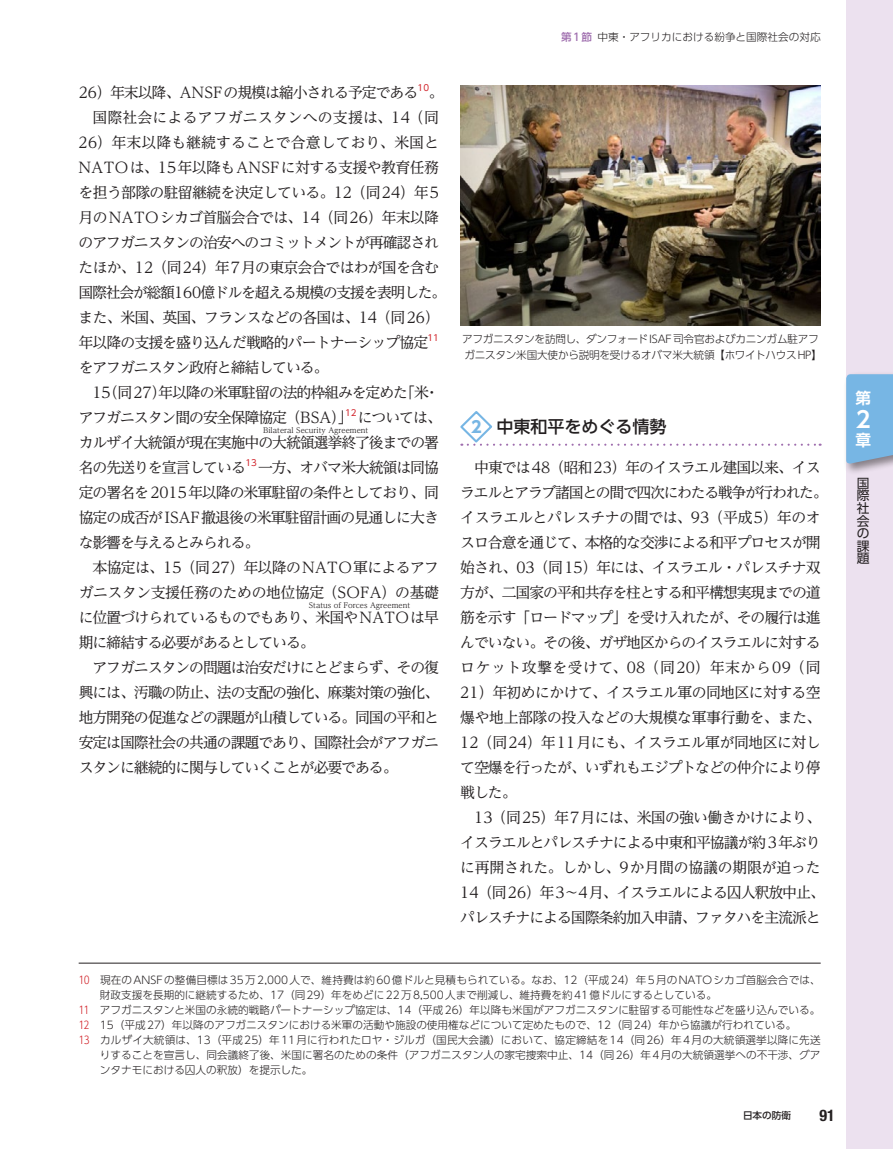
<style>
.page{position:relative;width:893px;height:1149px;background:#fff}
.page>*{position:absolute;margin:0;border:0;box-sizing:border-box;transform-origin:0 0}
.t1{font:700 22.35px "UD Shin Go Pro De";color:#fff}
.t2{font:500 16.95px "UD Shin Go Pro";color:#231f20}
.t3{font:700 condensed 15.9px "Helvetica Neue LT Std";color:#231f20}
.t4{font:700 15.6px "UD Shin Go Pro De";color:#fff}
.t5{font:14.85px/25px "UD Reimin Pro";letter-spacing:-.065em;color:#231f20}
.t6{font:14.85px "UD Reimin Pro";letter-spacing:-.045em;color:#231f20}
.t7{font:14.85px/25px "UD Reimin Pro";letter-spacing:-.03em;color:#231f20;text-align:right}
.t8{font:14.85px "UD Reimin Pro";letter-spacing:-.085em;color:#231f20}
.t9{font:14.85px "UD Reimin Pro";letter-spacing:-.035em;color:#231f20}
.t10{font:14.85px "UD Reimin Pro";letter-spacing:.005em;color:#231f20}
.t11{font:14.85px "UD Reimin Pro";letter-spacing:.01em;color:#231f20}
.t12{font:12.75px/12.6px "UD Shin Go Pro";color:#231f20;text-align:justify}
.t13{font:300 10.65px "UD Shin Go Pro";color:#231f20}
.t14{font:300 10.65px/15.9px "UD Shin Go Pro";letter-spacing:-.025em;color:#231f20}
.t15{font:500 9.6px "UD Shin Go Pro";color:#231f20}
.t16{font:8.7px "UD Shin Go Pro";color:#d1232a}
.t17{font:7.5px "UD Reimin Pro";color:#231f20}
.s1{font-weight:500;color:#9f6eae}
.s2{font-weight:700;font-size:15.9px;color:#77b6e4}
.s3{color:#d1232a}
</style>
<div class="page">
<div style="left:846px;top:0;width:47px;height:1148px;background:#ece1ef"></div>
<div style="left:843px;top:371px;width:50px;height:103px;background:#231f20;opacity:.5"></div>
<svg style="left:846px;top:374px;width:47px;height:90px"></svg>
<svg style="left:468px;top:443px;width:353px;height:2px"></svg>
<img style="left:460px;top:85px;width:361px;height:240px">
<svg style="left:461px;top:412px;width:30px;height:29px"></svg>
<div style="left:460px;top:411px;width:32px;height:31px;border:2px solid #77b6e4;border-radius:50%"></div>
<hr style="left:79px;top:962px;width:742px;height:1px;background:#231f20">
<p class="t5" style="left:79px;top:80px;width:341px">26）年末以降、ANSFの規模は縮小される予定である</p>
<p class="t16" style="left:418px;top:80px;width:13px">10</p>
<p class="t5" style="left:429px;top:80px;width:16px">。</p>
<p class="t11" style="left:92px;top:105px;width:348px">国際社会によるアフガニスタンへの支援は、14（同</p>
<p class="t10" style="left:79px;top:130px;width:362px">26）年末以降も継続することで合意しており、米国と</p>
<p class="t9" style="left:79px;top:155px;width:362px">NATOは、15年以降もANSFに対する支援や教育任務</p>
<p class="t6" style="left:79px;top:180px;width:362px">を担う部隊の駐留継続を決定している。12（同24）年5</p>
<p class="t6" style="left:79px;top:205px;width:362px">月のNATOシカゴ首脳会合では、14（同26）年末以降</p>
<p class="t5" style="left:79px;top:229px;width:362px">のアフガニスタンの治安へのコミットメントが再確認され</p>
<p class="t5" style="left:79px;top:254px;width:362px">たほか、12（同24）年7月の東京会合ではわが国を含む</p>
<p class="t8" style="left:79px;top:280px;width:369px">国際社会が総額160億ドルを超える規模の支援を表明した。</p>
<p class="t5" style="left:79px;top:304px;width:362px">また、米国、英国、フランスなどの各国は、14（同26）</p>
<p class="t5" style="left:79px;top:329px;width:351px">年以降の支援を盛り込んだ戦略的パートナーシップ協定</p>
<p class="t16" style="left:428px;top:330px;width:13px">11</p>
<p class="t5" style="left:79px;top:354px;width:252px">をアフガニスタン政府と締結している。</p>
<p class="t5" style="left:92px;top:379px;width:349px">15（同27）年以降の米軍駐留の法的枠組みを定めた「米・</p>
<p class="t5" style="left:79px;top:404px;width:365px">アフガニスタン間の安全保障協定（BSA）」については、</p>
<p class="t17" style="left:263px;top:423px;width:107px">Bilateral Security Agreement</p>
<p class="t16" style="left:345px;top:405px;width:13px">12</p>
<p class="t5" style="left:79px;top:429px;width:362px">カルザイ大統領が現在実施中の大統領選挙終了後までの署名の先送りを宣言している</p>
<p class="t16" style="left:245px;top:455px;width:13px">13</p>
<p class="t5" style="left:79px;top:454px;width:362px;text-align:justify;text-indent:179px">一方、オバマ米大統領は同協定の署名を2015年以降の米軍駐留の条件としており、同協定の成否がISAF撤退後の米軍駐留計画の見通しに大きな影響を与えるとみられる。</p>
<p class="t7" style="left:79px;top:554px;width:362px">本協定は、15（同27）年以降のNATO軍によるアフガニスタン支援任務のための地位協定（SOFA）の基礎</p>
<p class="t17" style="left:309px;top:598px;width:103px">Status of Forces Agreement</p>
<p class="t5" style="left:79px;top:604px;width:362px">に位置づけられているものでもあり、米国やNATOは早期に締結する必要があるとしている。</p>
<p class="t5" style="left:79px;top:654px;width:362px;text-align:justify;text-indent:14px">アフガニスタンの問題は治安だけにとどまらず、その復興には、汚職の防止、法の支配の強化、麻薬対策の強化、地方開発の促進などの課題が山積している。同国の平和と安定は国際社会の共通の課題であり、国際社会がアフガニスタンに継続的に関与していくことが必要である。</p>
<p class="t13" style="left:561px;top:29px;width:261px"><span class="s1">第1節</span> 中東・アフリカにおける紛争と国際社会の対応</p>
<p class="t14" style="left:462px;top:331px;width:361px">アフガニスタンを訪問し、ダンフォードISAF司令官およびカニンガム駐アフガニスタン米国大使から説明を受けるオバマ米大統領【ホワイトハウスHP】</p>
<p class="t2" style="left:471px;top:413px;width:197px"><span class="s2">2</span> 中東和平をめぐる情勢</p>
<p class="t5" style="left:460px;top:454px;width:369px;text-indent:14px">中東では48（昭和23）年のイスラエル建国以来、イスラエルとアラブ諸国との間で四次にわたる戦争が行われた。イスラエルとパレスチナの間では、93（平成5）年のオスロ合意を通じて、本格的な交渉による和平プロセスが開始され、03（同15）年には、イスラエル・パレスチナ双方が、二国家の平和共存を柱とする和平構想実現までの道筋を示す「ロードマップ」を受け入れたが、その履行は進んでいない。その後、ガザ地区からのイスラエルに対するロケット攻撃を受けて、08（同20）年末から09（同<br>21）年初めにかけて、イスラエル軍の同地区に対する空爆や地上部隊の投入などの大規模な軍事行動を、また、<br>12（同24）年11月にも、イスラエル軍が同地区に対して空爆を行ったが、いずれもエジプトなどの仲介により停戦した。</p>
<p class="t5" style="left:460px;top:804px;width:366px;text-indent:14px">13（同25）年7月には、米国の強い働きかけにより、イスラエルとパレスチナによる中東和平協議が約3年ぶりに再開された。しかし、9か月間の協議の期限が迫った<br>14（同26）年3～4月、イスラエルによる囚人釈放中止、パレスチナによる国際条約加入申請、ファタハを主流派と</p>
<p class="t13" style="left:79px;top:971px;width:743px"><span class="s3">10</span>　現在のANSFの整備目標は35万2,000人で、維持費は約60億ドルと見積もられている。なお、12（平成24）年5月のNATOシカゴ首脳会合では、</p>
<p class="t13" style="left:100px;top:986px;width:619px">財政支援を長期的に継続するため、17（同29）年をめどに22万8,500人まで削減し、維持費を約41億ドルにするとしている。</p>
<p class="t13" style="left:79px;top:1001px;width:743px"><span class="s3">11</span>　アフガニスタンと米国の永続的戦略パートナーシップ協定は、14（平成26）年以降も米国がアフガニスタンに駐留する可能性などを盛り込んでいる。</p>
<p class="t13" style="left:79px;top:1016px;width:719px"><span class="s3">12</span>　15（平成27）年以降のアフガニスタンにおける米軍の活動や施設の使用権などについて定めたもので、12（同24）年から協議が行われている。</p>
<p class="t13" style="left:79px;top:1030px;width:743px"><span class="s3">13</span>　カルザイ大統領は、13（平成25）年11月に行われたロヤ・ジルガ（国民大会議）において、協定締結を14（同26）年4月の大統領選挙以降に先送</p>
<p class="t13" style="left:100px;top:1045px;width:722px">りすることを宣言し、同会議終了後、米国に署名のための条件（アフガニスタン人の家宅捜索中止、14（同26）年4月の大統領選挙への不干渉、グア</p>
<p class="t13" style="left:100px;top:1060px;width:214px">ンタナモにおける囚人の釈放）を提示した。</p>
<p class="t15" style="left:743px;top:1107px;width:49px">日本の防衛</p>
<p class="t3" style="left:819px;top:1105px;width:17px">91</p>
<p class="t4" style="left:855px;top:385px;width:17px">第</p>
<h1 class="t1" style="left:856px;top:401px;width:16px">2</h1>
<p class="t4" style="left:855px;top:427px;width:17px">章</p>
<p class="t12" style="left:857px;top:476px;width:14px">国際社会の課題</p>
</div>
